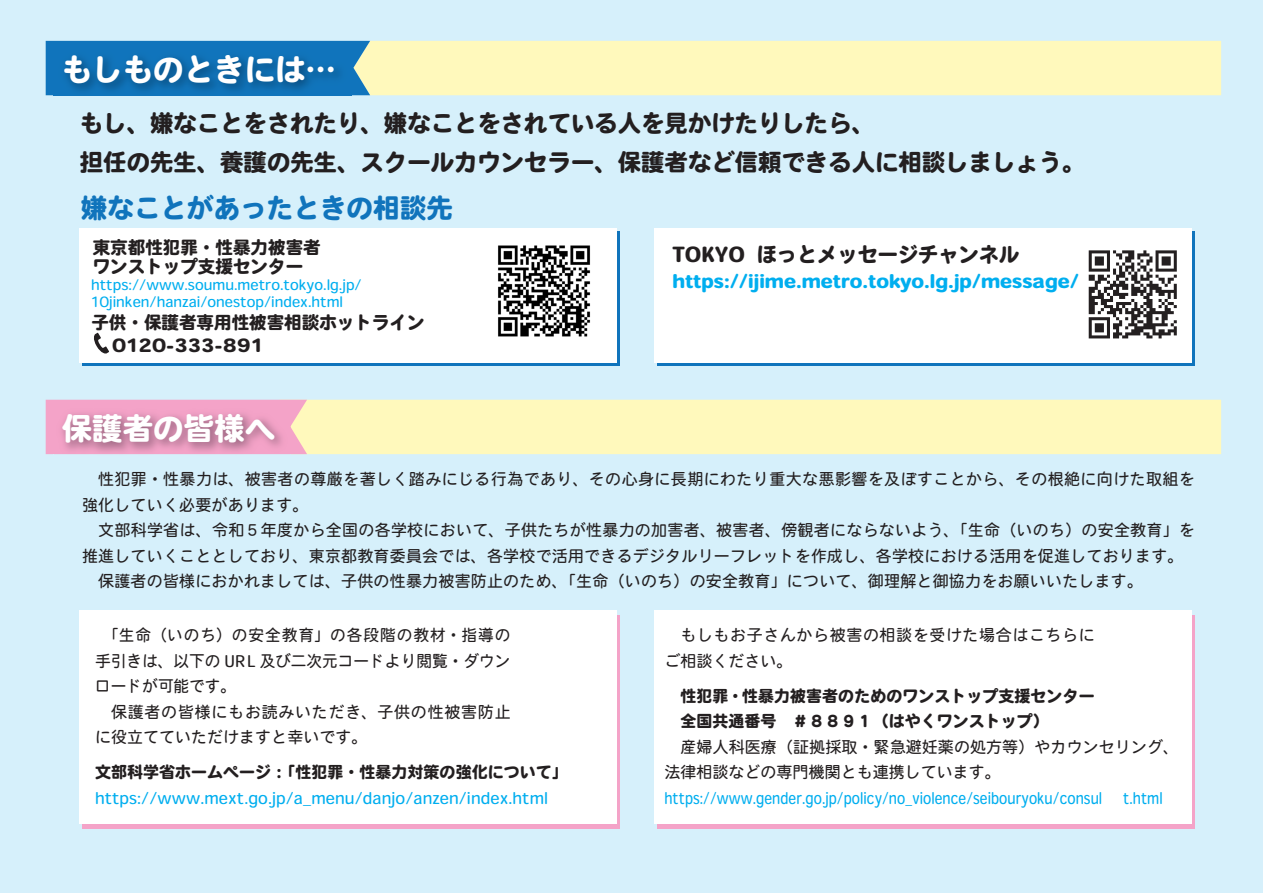
<style>
.page{position:relative;width:1263px;height:893px;background:#d6f0fb}
.page>*{position:absolute;margin:0;border:0;box-sizing:border-box;transform-origin:0 0}
.t1{font:30.45px "Heisei Maru Go Std W8";color:#fff}
.t2{font:26.55px "Heisei Maru Go Std W8";color:#1074bc}
.t3{font:23.4px/38.2px "Heisei Maru Go Std W8";color:#231f20}
.t4{font:20.25px "Heisei Maru Go Std W8";color:#231f20}
.t5{font:18px "Heisei Maru Go Std W8";color:#00aeef}
.t6{font:18px "Heisei Maru Go Std W8";color:#231f20}
.t7{font:17.55px/19.5px "Heisei Maru Go Std W8";color:#231f20}
.t8{font:15.9px/25.5px "Heisei Maru Go Std W4";letter-spacing:.015em;color:#231f20}
.t9{font:15.9px/25.5px "Heisei Maru Go Std W8";letter-spacing:.005em;color:#231f20}
.t10{font:15.9px "Heisei Maru Go Std W4";letter-spacing:.005em;color:#00aeef;scale:.84 1}
.t11{font:15.9px "Heisei Maru Go Std W4";letter-spacing:.005em;color:#00aeef}
.t12{font:15.9px/25.5px "Heisei Maru Go Std W4";letter-spacing:.05em;color:#231f20}
.t13{font:15.9px/25.5px "Heisei Maru Go Std W4";letter-spacing:.04em;color:#231f20}
.t14{font:14.25px/17.1px "Heisei Maru Go Std W4";color:#00aeef}
</style>
<div class="page">
<div style="left:370px;top:41px;width:851px;height:54px;background:#fff9bc"></div>
<svg style="left:46px;top:41px;width:324px;height:54px;background:#3186bc"></svg>
<img style="left:54px;top:47px;width:298px;height:49px">
<div style="left:307px;top:400px;width:914px;height:54px;background:#fff9bc"></div>
<svg style="left:46px;top:400px;width:261px;height:54px;background:#dd95b5"></svg>
<svg style="left:82px;top:231px;width:537px;height:134px;background:#5fa2d2"></svg>
<svg style="left:657px;top:231px;width:537px;height:134px;background:#5fa2d2"></svg>
<div style="left:79px;top:228px;width:537px;height:134px;background:#fff"></div>
<div style="left:654px;top:228px;width:537px;height:134px;background:#fff"></div>
<div style="left:82px;top:616px;width:537px;height:213px;background:#f4a3c8"></div>
<div style="left:657px;top:616px;width:537px;height:213px;background:#f4a3c8"></div>
<div style="left:79px;top:611px;width:537px;height:213px;background:#fff"></div>
<div style="left:654px;top:611px;width:537px;height:213px;background:#fff"></div>
<svg style="left:94px;top:333px;width:15px;height:21px"></svg>
<img style="left:498px;top:245px;width:93px;height:92px">
<svg style="left:1089px;top:250px;width:88px;height:88px"></svg>
<h1 class="t1" style="left:62px;top:53px;width:276px">もしものときには...</h1>
<h3 class="t3" style="left:80px;top:105px;width:1007px">もし、嫌なことをされたり、嫌なことをされている人を見かけたりしたら、<br>担任の先生、養護の先生、スクールカウンセラー、保護者など信頼できる人に相談しましょう。</h3>
<h2 class="t2" style="left:81px;top:193px;width:374px">嫌なことがあったときの相談先</h2>
<p class="t7" style="left:93px;top:238px;width:229px">東京都性犯罪・性暴力被害者ワンストップ支援センター</p>
<p class="t14" style="left:91px;top:276px;width:272px">https://www.soumu.metro.tokyo l g. j p. /<br>10jinken/hanzai/onestop/index.html</p>
<p class="t7" style="left:91px;top:314px;width:335px">子供・保護者専用性被害相談ホットライン</p>
<p class="t6" style="left:112px;top:335px;width:152px">0120-333-891</p>
<h1 class="t1" style="left:62px;top:412px;width:215px">保護者の皆様へ</h1>
<p class="t4" style="left:757px;top:243px;width:264px">ほっとメッセージチャンネル</p>
<p class="t4" style="left:672px;top:243px;width:74px">TOKYO</p>
<p class="t5" style="left:672px;top:271px;width:408px">https://ijime.metro.tokyo.lg.jp/message/</p>
<p class="t8" style="left:82px;top:467px;width:1114px;text-indent:16px">性犯罪・性暴力は、被害者の尊厳を著しく踏みにじる行為であり、その心身に長期にわたり重大な悪影響を及ぼすことから、その根絶に向けた取組を強化していく必要があります。</p>
<p class="t8" style="left:82px;top:518px;width:1114px;text-indent:16px">文部科学省は、令和５年度から全国の各学校において、子供たちが性暴力の加害者、被害者、傍観者にならないよう、「生命（いのち）の安全教育」を推進していくこととしており、東京都教育委員会では、各学校で活用できるデジタルリーフレットを作成し、各学校における活用を促進しております。　保護者の皆様におかれましては、子供の性暴力被害防止のため、「生命（いのち）の安全教育」について、御理解と御協力をお願いいたします。</p>
<p class="t8" style="left:95px;top:622px;width:417px;text-align:justify;text-indent:8px">「生命（いのち）の安全教育」の各段階の教材・指導の手引きは、以下の URL 及び二次元コードより閲覧・ダウンロードが可能です。</p>
<p class="t12" style="left:95px;top:699px;width:417px;text-indent:16px">保護者の皆様にもお読みいただき、子供の性被害防止に役立てていただけますと幸いです。</p>
<p class="t9" style="left:95px;top:760px;width:474px">文部科学省ホームページ「：性犯罪・性暴力対策の強化について「</p>
<p class="t11" style="left:95px;top:787px;width:455px">https://www.mext.goj p. _a/ menu/danjo/anzen/index.html</p>
<p class="t13" style="left:664px;top:623px;width:432px;text-indent:16px">もしもお子さんから被害の相談を受けた場合はこちらにご相談ください。</p>
<p class="t9" style="left:680px;top:684px;width:416px;text-indent:-16px">　性犯罪・性暴力被害者のためのワンストップ支援センター全国共通番号　＃８８９１（はやくワンストップ(</p>
<p class="t8" style="left:664px;top:734px;width:516px">　産婦人科医療（証拠採取・緊急避妊薬の処方等）やカウンセリング、法律相談などの専門機関とも連携しています。</p>
<p class="t10" style="left:1123px;top:787px;width:49px">.t html</p>
<p class="t10" style="left:664px;top:787px;width:523px">https://www.gender.goj p. /policy/no_violence/seibouryoku/consul</p>
</div>
